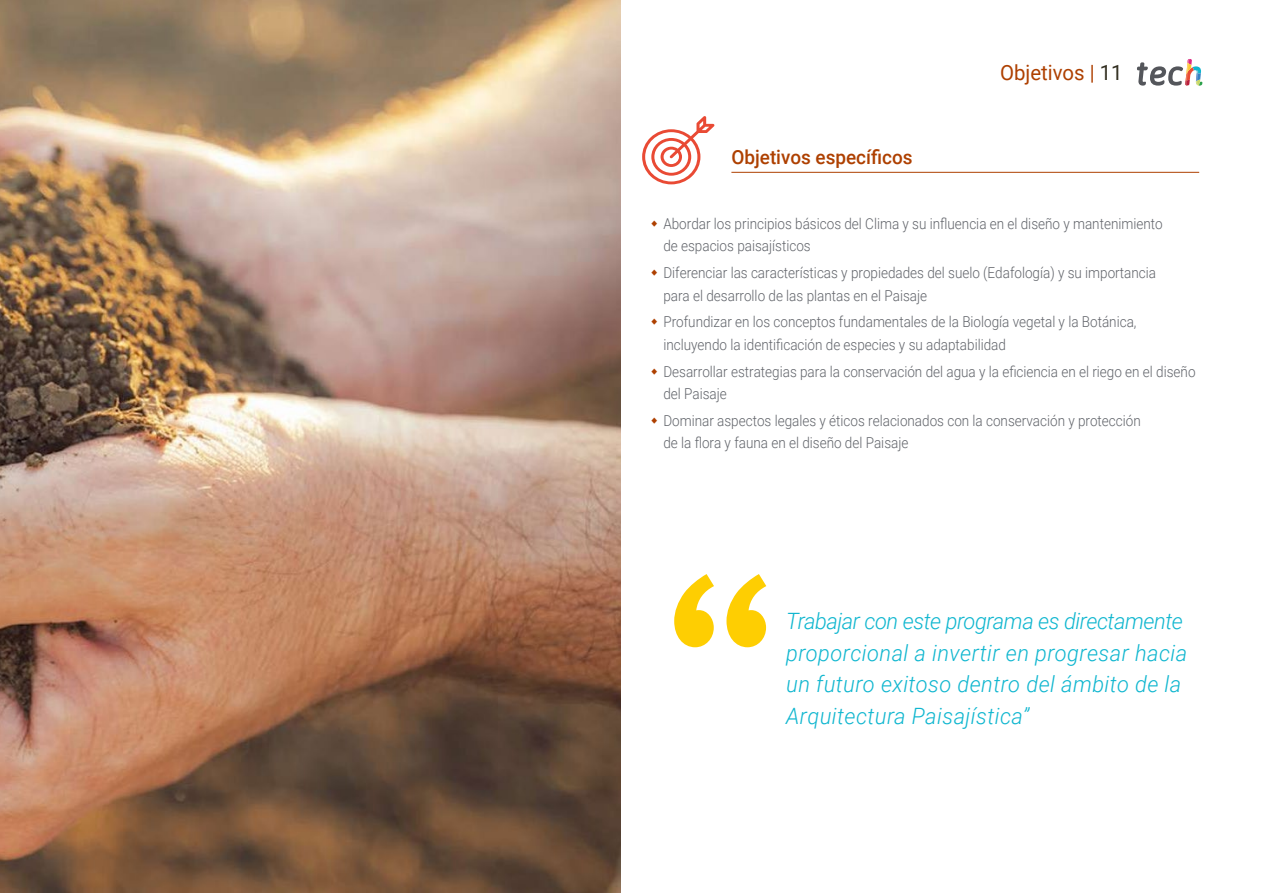
<style>
.page{position:relative;width:1263px;height:893px;background:#fff}
.page>*{position:absolute;margin:0;border:0;box-sizing:border-box;transform-origin:0 0}
.t1{font:italic 300 22.5px/31.5px "Roboto";letter-spacing:.02em;color:#0fb6cf}
.t2{font:21px "Roboto";color:#ae4000}
.t3{font:500 19.5px "Roboto";color:#ae4000}
.t4{font:300 15px/22.5px "Roboto";color:#61646a;scale:.9 1}
.s1{color:#312e20}
</style>
<div class="page">
<hr style="left:731px;top:172px;width:468px;height:1px;background:#ae4000">
<svg style="left:642px;top:116px;width:72px;height:68px"></svg>
<img style="left:0;top:0;width:621px;height:893px">
<svg style="left:1137px;top:59px;width:65px;height:27px"></svg>
<svg style="left:674px;top:574px;width:92px;height:73px"></svg>
<h3 class="t3" style="left:731px;top:143px;width:183px">Objetivos específicos</h3>
<h2 class="t2" style="left:1000px;top:57px;width:124px">Objetivos | <span class="s1">11</span></h2>
<p class="t4" style="left:663px;top:212px;width:556px">Abordar los principios básicos del Clima y su influencia en el diseño y mantenimiento de espacios paisajísticos</p>
<p class="t4" style="left:663px;top:261px;width:549px">Diferenciar las características y propiedades del suelo (Edafología) y su importancia para el desarrollo de las plantas en el Paisaje</p>
<p class="t4" style="left:663px;top:310px;width:527px">Profundizar en los conceptos fundamentales de la Biología vegetal y la Botánica, incluyendo la identificación de especies y su adaptabilidad</p>
<p class="t4" style="left:663px;top:359px;width:593px">Desarrollar estrategias para la conservación del agua y la eficiencia en el riego en el diseño del Paisaje</p>
<p class="t4" style="left:663px;top:409px;width:532px">Dominar aspectos legales y éticos relacionados con la conservación y protección de la flora y fauna en el diseño del Paisaje</p>
<h1 class="t1" style="left:786px;top:604px;width:402px">Trabajar con este programa es directamente proporcional a invertir en progresar hacia un futuro exitoso dentro del ámbito de la Arquitectura Paisajística”</h1>
</div>
